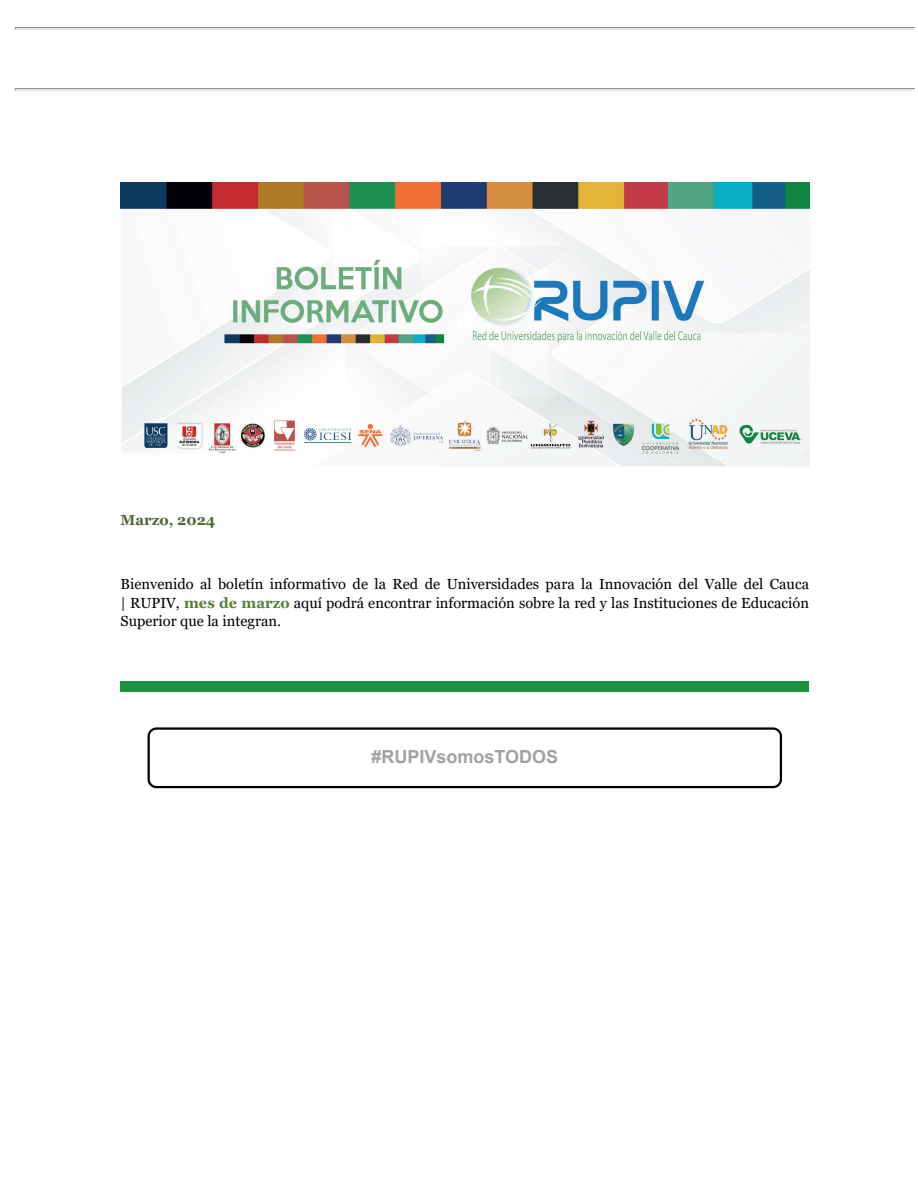
<style>
.page{position:relative;width:918px;height:1188px;background:#fff}
.page>*{position:absolute;margin:0;border:0;box-sizing:border-box;transform-origin:0 0}
.t1{font:700 18px "Arial";color:#9ea2a4}
.t2{font:14.7px/18.6px "Georgia";color:#000001;text-align:justify}
.t3{font:700 14.7px "Georgia";color:#4e6834}
.s1{font-weight:700;color:#567f38}
</style>
<div class="page">
<hr style="left:15px;top:28px;width:900px;height:1px;background:#8f9193">
<hr style="left:15px;top:29px;width:900px;height:1px;background:#e8eae8">
<hr style="left:15px;top:88px;width:900px;height:2px;background:#8f9193">
<hr style="left:15px;top:90px;width:900px;height:1px;background:#e8eae8">
<div style="left:121px;top:681px;width:688px;height:10px;background:#1b9345"></div>
<svg style="left:147px;top:727px;width:635px;height:62px"></svg>
<img style="left:121px;top:183px;width:688px;height:283px">
<p class="t3" style="left:121px;top:510px;width:96px">Marzo, 2024</p>
<p class="t2" style="left:121px;top:575px;width:690px">Bienvenido al boletín informativo de la Red de Universidades para la Innovación del Valle del Cauca | RUPIV, <span class="s1">mes de marzo</span> aquí podrá encontrar información sobre la red y las Instituciones de Educación Superior que la integran.</p>
<p class="t1" style="left:371px;top:744px;width:188px">#RUPIVsomosTODOS</p>
</div>
